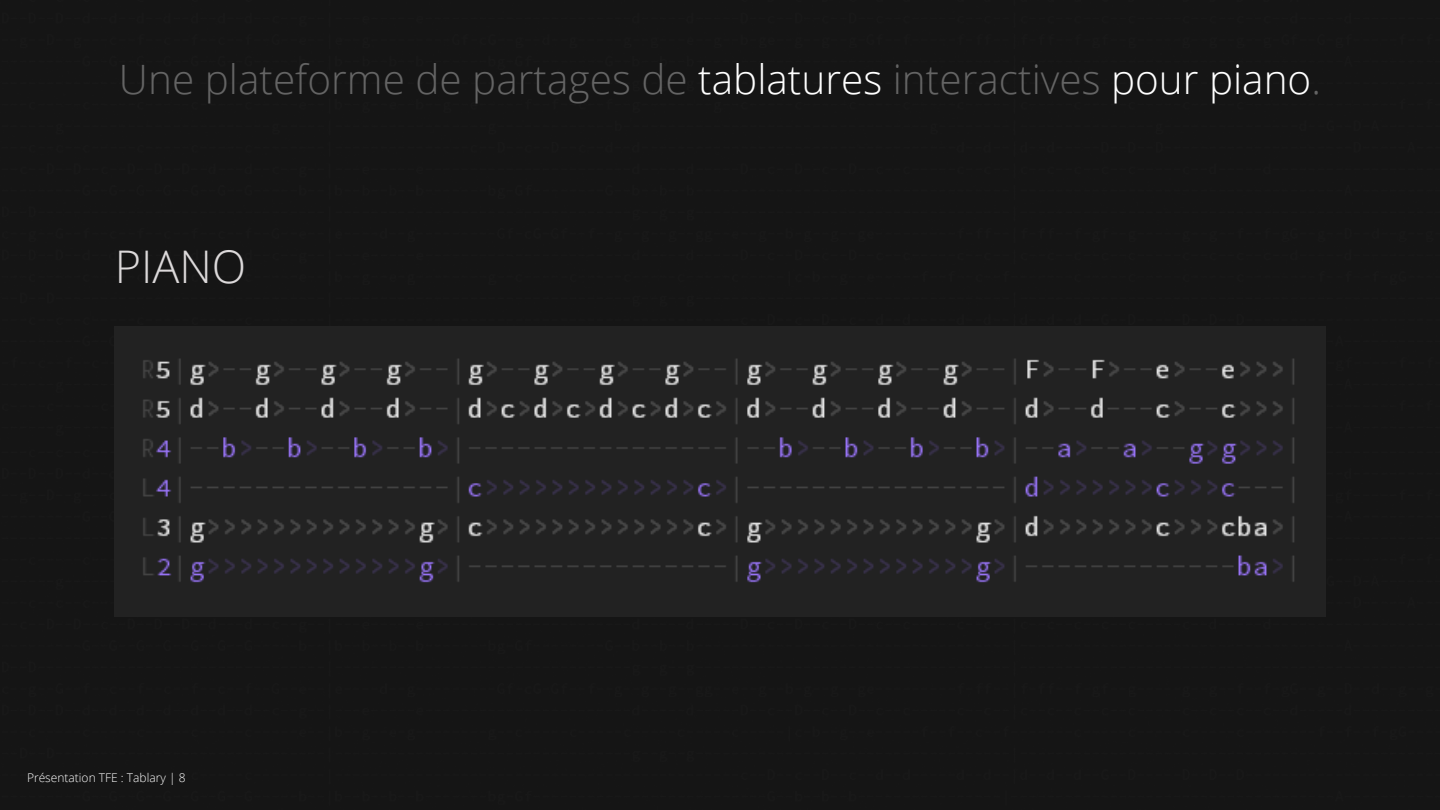
<style>
.page{position:relative;width:1440px;height:810px;background:#fff}
.page>*{position:absolute;margin:0;border:0;box-sizing:border-box;transform-origin:0 0}
.t1{font:300 45px "Open Sans";color:#dcd9da}
.t2{font:300 40.5px "Open Sans";color:#646464}
.t3{font:300 12px "Open Sans";color:#fff}
.s1{color:#fff}
</style>
<div class="page">
<div style="left:0;top:0;width:1440px;height:443px;background:#151515"></div>
<div style="left:0;top:443px;width:1440px;height:367px;background:#151515"></div>
<img style="left:115px;top:327px;width:1210px;height:289px">
<p class="t2" style="left:119px;top:52px;width:1204px">Une plateforme de partages de <span class="s1">tablatures</span> interactives <span class="s1">pour piano</span>.</p>
<p class="t1" style="left:115px;top:236px;width:133px">PIANO</p>
<p class="t3" style="left:27px;top:770px;width:160px">Présentation TFE : Tablary | 8</p>
</div>
